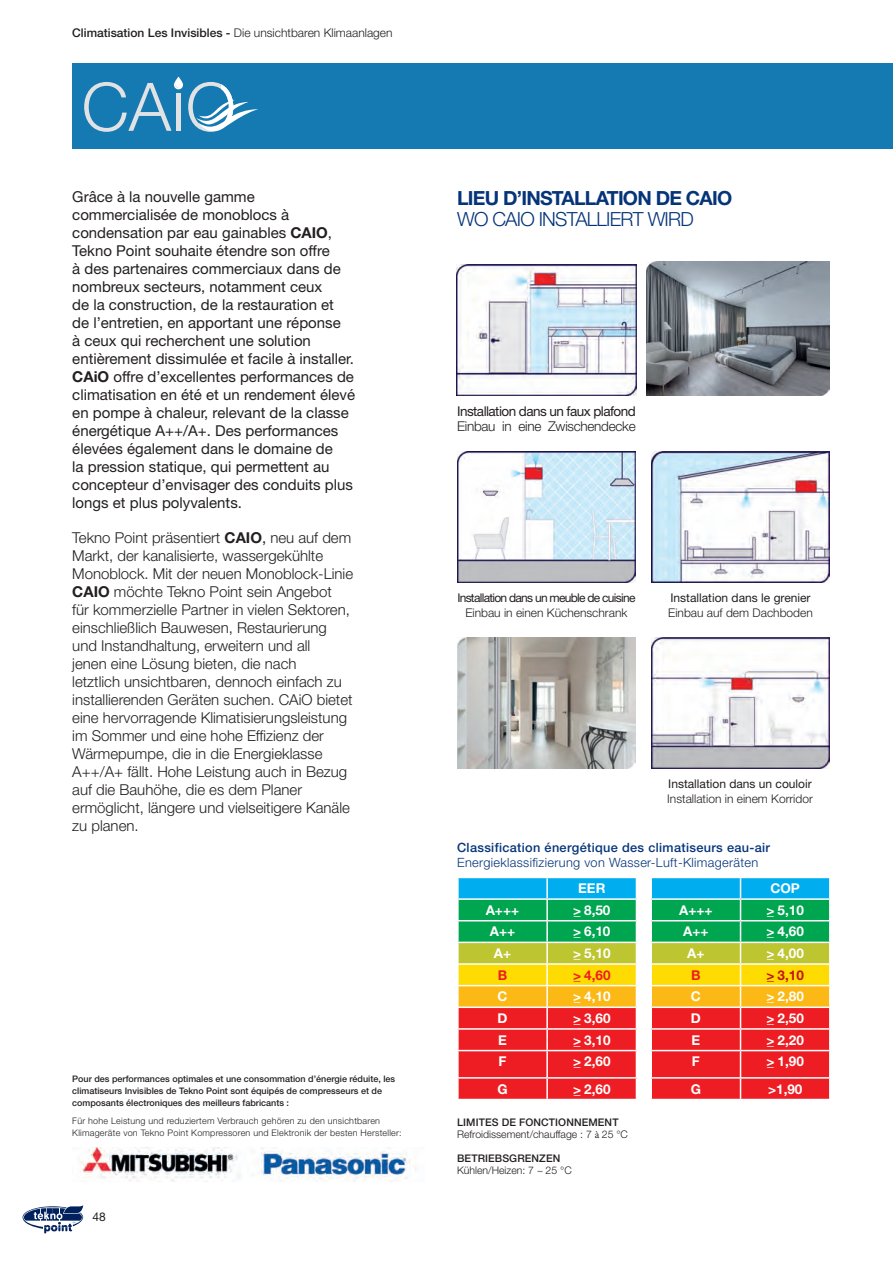
<style>
.page{position:relative;width:893px;height:1263px;background:#fff}
.page>*{position:absolute;margin:0;border:0;box-sizing:border-box;transform-origin:0 0}
.t1{font:700 19.5px "Helvetica Neue LT Std";letter-spacing:-.04em;color:#053479}
.t2{font:300 19.5px "Helvetica Neue LT Std";letter-spacing:-.04em;color:#053479}
.testo_italiano{font:15px/18px "Helvetica Neue LT Std";color:#231f20}
.testo_italiano-2{font:300 15px/18px "Helvetica Neue LT Std";color:#231f20}
.t3{font:700 13.5px "Helvetica Neue LT Std";color:#fff}
.t4{font:13.5px "Helvetica Neue LT Std";letter-spacing:-.04em;color:#231f20}
.t5{font:300 13.5px "Helvetica Neue LT Std";letter-spacing:-.02em;color:#231f20}
.t6{font:700 13.5px "Helvetica Neue LT Std";color:#ee1d23}
.t7{font:700 13.5px "Helvetica Neue LT Std";color:#c4121a}
.t8{font:300 12.75px "Helvetica Neue LT Std";letter-spacing:.025em;color:#053479}
.t9{font:500 12.75px "Helvetica Neue LT Std";letter-spacing:.025em;color:#053479}
.t10{font:300 12px "Helvetica Neue LT Std";color:#231f20}
.t11{font:500 12px "Helvetica Neue LT Std";color:#231f20}
.t12{font:12px "Helvetica Neue LT Std";color:#231f20}
.t13{font:12px "Helvetica Neue LT Std";letter-spacing:-.06em;color:#231f20}
.t14{font:300 10.5px "Helvetica Neue LT Std";color:#231f20}
.t15{font:500 10.5px "Helvetica Neue LT Std";letter-spacing:.01em;color:#231f20}
.t16{font:500 9px/12px "Helvetica Neue LT Std";color:#231f20}
.t17{font:300 9px/12px "Helvetica Neue LT Std";letter-spacing:.025em;color:#231f20}
.s1{font-weight:300}
.s2{font-weight:700}
.s3{font-weight:400}
.s4{font-family:"Minion Pro";font-weight:400}
</style>
<div class="page">
<svg style="left:22px;top:1205px;width:62px;height:29px"></svg>
<div style="left:72px;top:64px;width:821px;height:85px;background:#157ab1"></div>
<img style="left:457px;top:452px;width:179px;height:131px">
<img style="left:651px;top:452px;width:179px;height:131px">
<img style="left:457px;top:638px;width:179px;height:130px">
<img style="left:651px;top:638px;width:179px;height:130px">
<img style="left:647px;top:261px;width:183px;height:134px">
<img style="left:457px;top:264px;width:179px;height:131px">
<svg style="left:458px;top:877px;width:372px;height:223px;background:#b18753"></svg>
<hr style="left:547px;top:1028px;width:89px;height:2px;background:#fff">
<img style="left:80px;top:1147px;width:336px;height:34px">
<div style="left:176px;top:94px;width:5px;height:37px;background:#e1e2e4"></div>
<svg style="left:188px;top:82px;width:70px;height:50px"></svg>
<svg style="left:174px;top:77px;width:9px;height:12px"></svg>
<svg style="left:84px;top:82px;width:95px;height:50px"></svg>
<p class="t11" style="left:72px;top:26px;width:322px">Climatisation Les Invisibles - <span class="s1">Die unsichtbaren Klimaanlagen</span></p>
<p class="testo_italiano" style="left:72px;top:188px;width:284px">Grâce à la nouvelle gamme commercialisée de monoblocs à condensation par eau gainables <span class="s2">CAIO</span>, Tekno Point souhaite étendre son offre<br>à des partenaires commerciaux dans de nombreux secteurs, notamment ceux<br>de la construction, de la restauration et<br>de l’entretien, en apportant une réponse<br>à ceux qui recherchent une solution entièrement dissimulée et facile à installer.<br><span class="s2">CAiO</span> offre d’excellentes performances de climatisation en été et un rendement élevé en pompe à chaleur, relevant de la classe énergétique A++/A+. Des performances élevées également dans le domaine de<br>la pression statique, qui permettent au concepteur d’envisager des conduits plus longs et plus polyvalents.</p>
<p class="testo_italiano-2" style="left:72px;top:528px;width:282px">Tekno Point präsentiert <span class="s2">CAIO</span><span class="s3">,</span> neu auf dem Markt, der kanalisierte, wassergekühlte Monoblock. Mit der neuen Monoblock-Linie <span class="s2">CAIO</span> möchte Tekno Point sein Angebot<br>für kommerzielle Partner in vielen Sektoren, einschließlich Bauwesen, Restaurierung und Instandhaltung, erweitern und all<br>jenen eine Lösung bieten, die nach<br>letztlich unsichtbaren, dennoch einfach zu installierenden Geräten suchen. CAiO bietet eine hervorragende Klimatisierungsleistung im Sommer und eine hohe Effizienz der Wärmepumpe, die in die Energieklasse A++/A+ fällt. Hohe Leistung auch in Bezug auf die Bauhöhe, die es dem Planer ermöglicht, längere und vielseitigere Kanäle zu planen.</p>
<p class="t16" style="left:72px;top:1072px;width:324px">Pour des performances optimales et une consommation d’énergie réduite, les climatiseurs Invisibles de Tekno Point sont équipés de compresseurs et de composants électroniques des meilleurs fabricants :</p>
<p class="t17" style="left:72px;top:1114px;width:331px">Für hohe Leistung und reduziertem Verbrauch gehören zu den unsichtbaren<br>Klimageräte von Tekno Point Kompressoren und Elektronik der besten Hersteller:</p>
<p class="t12" style="left:93px;top:1209px;width:15px">48</p>
<p class="t1" style="left:457px;top:186px;width:277px">LIEU D’INSTALLATION DE CAIO</p>
<p class="t2" style="left:457px;top:207px;width:238px">WO CAIO INSTALLIERT WIRD</p>
<p class="t4" style="left:457px;top:403px;width:180px">Installation dans un faux plafond</p>
<p class="t5" style="left:457px;top:418px;width:180px">Einbau in eine Zwischendecke</p>
<p class="t13" style="left:457px;top:590px;width:180px">Installation dans un meuble de cuisine</p>
<p class="t10" style="left:465px;top:605px;width:164px">Einbau in einen Küchenschrank</p>
<p class="t12" style="left:670px;top:590px;width:142px">Installation dans le grenier</p>
<p class="t10" style="left:668px;top:605px;width:146px">Einbau auf dem Dachboden</p>
<p class="t12" style="left:668px;top:776px;width:145px">Installation dans un couloir</p>
<p class="t10" style="left:667px;top:791px;width:147px">Installation in einem Korridor</p>
<p class="t9" style="left:457px;top:839px;width:314px">Classification énergétique des climatiseurs eau-air</p>
<p class="t8" style="left:457px;top:854px;width:303px">Energieklassifizierung von Wasser-Luft-Klimageräten</p>
<p class="t3" style="left:578px;top:880px;width:29px">EER</p>
<p class="t3" style="left:770px;top:880px;width:31px">COP</p>
<p class="t3" style="left:486px;top:901px;width:35px">A+++</p>
<p class="t3" style="left:573px;top:901px;width:39px">&gt;_ 8,50</p>
<p class="t3" style="left:679px;top:901px;width:35px">A+++</p>
<p class="t3" style="left:766px;top:901px;width:39px">&gt;_ 5,10</p>
<p class="t3" style="left:490px;top:923px;width:27px">A++</p>
<p class="t3" style="left:573px;top:923px;width:39px">&gt;_ 6,10</p>
<p class="t3" style="left:683px;top:923px;width:27px">A++</p>
<p class="t3" style="left:766px;top:923px;width:39px">&gt;_ 4,60</p>
<p class="t3" style="left:494px;top:945px;width:19px">A+</p>
<p class="t3" style="left:573px;top:945px;width:39px">&gt;_ 5,10</p>
<p class="t3" style="left:687px;top:945px;width:19px">A+</p>
<p class="t3" style="left:767px;top:945px;width:39px">&gt;_ 4,00</p>
<p class="t6" style="left:498px;top:966px;width:11px">B</p>
<p class="t6" style="left:573px;top:966px;width:39px">&gt;_ 4,60</p>
<p class="t6" style="left:691px;top:966px;width:11px">B</p>
<p class="t7" style="left:766px;top:966px;width:39px">&gt;_ 3,10</p>
<p class="t3" style="left:498px;top:988px;width:12px">C</p>
<p class="t3" style="left:573px;top:988px;width:39px">&gt;_ 4,10</p>
<p class="t3" style="left:691px;top:988px;width:12px">C</p>
<p class="t3" style="left:767px;top:988px;width:39px">&gt;_ 2,80</p>
<p class="t3" style="left:498px;top:1010px;width:12px">D</p>
<p class="t3" style="left:573px;top:1010px;width:39px">&gt;_ 3,60</p>
<p class="t3" style="left:691px;top:1010px;width:12px">D</p>
<p class="t3" style="left:767px;top:1010px;width:39px">&gt;_ 2,50</p>
<p class="t3" style="left:498px;top:1031px;width:10px">E</p>
<p class="t3" style="left:573px;top:1031px;width:39px">&gt;_ 3,10</p>
<p class="t3" style="left:691px;top:1031px;width:10px">E</p>
<p class="t3" style="left:767px;top:1031px;width:39px">&gt;_ 2,20</p>
<p class="t3" style="left:499px;top:1053px;width:10px">F</p>
<p class="t3" style="left:573px;top:1053px;width:39px">&gt;_ 2,60</p>
<p class="t3" style="left:692px;top:1053px;width:10px">F</p>
<p class="t3" style="left:767px;top:1053px;width:39px">&gt;_ 1,90</p>
<p class="t3" style="left:497px;top:1080px;width:12px">G</p>
<p class="t3" style="left:573px;top:1080px;width:39px">&gt;_ 2,60</p>
<p class="t3" style="left:691px;top:1080px;width:12px">G</p>
<p class="t3" style="left:768px;top:1080px;width:36px">&gt;1,90</p>
<p class="t15" style="left:457px;top:1116px;width:163px">LIMITES DE FONCTIONNEMENT</p>
<p class="t14" style="left:457px;top:1128px;width:172px">Refroidissement/chauffage : 7 <span class="s4">à</span> 25 °C</p>
<p class="t15" style="left:457px;top:1152px;width:105px">BETRIEBSGRENZEN</p>
<p class="t14" style="left:457px;top:1164px;width:116px">Kühlen/Heizen: 7 <span class="s4">~</span> 25 °C</p>
</div>
